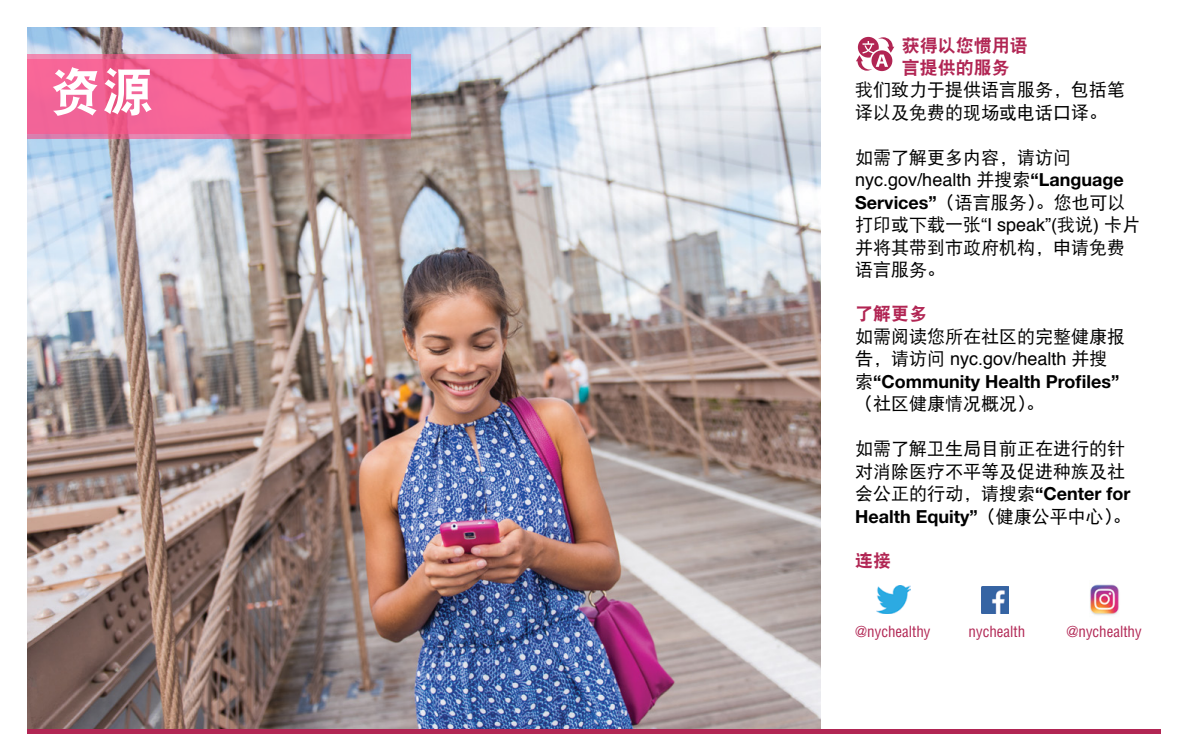
<style>
.page{position:relative;width:1188px;height:756px;background:#fff}
.page>*{position:absolute;margin:0;border:0;box-sizing:border-box;transform-origin:0 0}
.t1{font:52.5px "DF Hei W9";color:#fff}
.t2{font:18px/22.5px "DF Hei W5";color:#000}
.t3{font:700 18px "Helvetica Neue LT Std";color:#000}
.t4{font:18px "Helvetica";color:#000}
.t5{font:18px/21.6px "DF Hei W9";color:#b12553}
.t6{font:condensed 15px "Helvetica";color:#b12553}
.s1{font-family:"DF Hei W5"}
.s2{font-family:"Helvetica Neue LT Std";font-weight:700}
.s3{font-family:"Helvetica"}
.s4{font-family:"DF Hei W5";font-weight:400}
</style>
<div class="page">
<img style="left:27px;top:27px;width:794px;height:702px">
<img style="left:876px;top:586px;width:34px;height:28px">
<img style="left:1090px;top:584px;width:29px;height:32px">
<img style="left:981px;top:586px;width:27px;height:28px">
<svg style="left:27px;top:54px;width:383px;height:5px"></svg>
<svg style="left:27px;top:59px;width:383px;height:80px;fill:#f16397"></svg>
<div style="left:27px;top:729px;width:1134px;height:5px;background:#b12553"></div>
<svg style="left:856px;top:37px;width:38px;height:34px"></svg>
<h1 class="t1" style="left:49px;top:65px;width:106px">资源</h1>
<p class="t5" style="left:902px;top:35px;width:127px">获得以您惯用语言提供的服务</p>
<p class="t2" style="left:855px;top:79px;width:271px">我们致力于提供语言服务，包括笔译以及免费的现场或电话口译。</p>
<p class="t2" style="left:855px;top:146px;width:217px">如需了解更多内容，请访问</p>
<p class="t4" style="left:855px;top:166px;width:270px">nyc.gov/health <span class="s1">并搜索</span><span class="s2">“Language</span></p>
<p class="t2" style="left:855px;top:191px;width:287px"><span class="s2">Services”</span> (语言服务)。您也可以打印或下载一张<span class="s3">“I speak”(</span>我说<span class="s3">)</span> 卡片并将其带到市政府机构，申请免费语言服务。</p>
<p class="t5" style="left:855px;top:303px;width:73px">了解更多</p>
<p class="t2" style="left:855px;top:325px;width:271px">如需阅读您所在社区的完整健康报</p>
<p class="t4" style="left:855px;top:345px;width:254px"><span class="s1">告，请访问</span> nyc.gov/health <span class="s1">并搜</span></p>
<p class="t3" style="left:855px;top:370px;width:266px"><span class="s4">索</span>“Community Health Profiles”</p>
<p class="t2" style="left:864px;top:393px;width:181px">(社区健康情况概况)。</p>
<p class="t2" style="left:855px;top:438px;width:277px">如需了解卫生局目前正在进行的针对消除医疗不平等及促进种族及社会公正的行动，请搜索<span class="s2">“Center for</span></p>
<p class="t3" style="left:855px;top:505px;width:277px">Health Equity” <span class="s4">(健康公平中心)。</span></p>
<p class="t5" style="left:855px;top:550px;width:37px">连接</p>
<p class="t6" style="left:855px;top:623px;width:77px">@nychealthy</p>
<p class="t6" style="left:969px;top:623px;width:58px">nychealth</p>
<p class="t6" style="left:1066px;top:623px;width:77px">@nychealthy</p>
</div>
